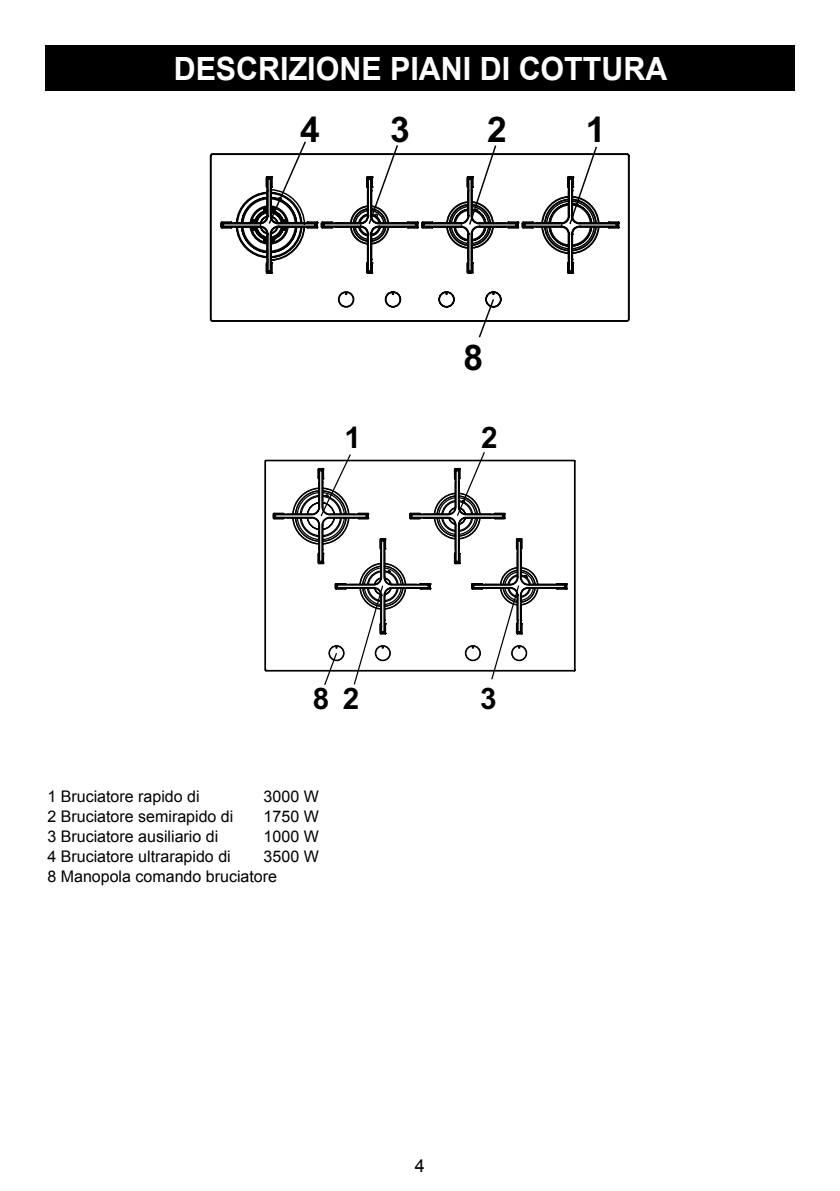
<style>
.page{position:relative;width:840px;height:1191px;background:#fff}
.page>*{position:absolute;margin:0;border:0;box-sizing:border-box;transform-origin:0 0}
.t1{font:700 35.4px "Arial";color:#000}
.t2{font:700 32px "Arial";color:#fff;scale:.95 1}
.t3{font:700 29.8px "Arial";color:#000}
.t4{font:18px "Arial";color:#000}
.t5{font:16px/20px "Arial";color:#000}
</style>
<div class="page">
<div style="left:45px;top:45px;width:749px;height:46px;background:#000"></div>
<svg style="left:209px;top:153px;width:421px;height:169px"></svg>
<svg style="left:219px;top:141px;width:400px;height:197px"></svg>
<svg style="left:264px;top:459px;width:312px;height:213px"></svg>
<svg style="left:319px;top:635px;width:201px;height:50px"></svg>
<svg style="left:323px;top:651px;width:15px;height:34px"></svg>
<svg style="left:273px;top:452px;width:295px;height:183px"></svg>
<h2 class="t2" style="left:174px;top:47px;width:521px">DESCRIZIONE PIANI DI COTTURA</h2>
<h1 class="t1" style="left:390px;top:109px;width:21px">3</h1>
<h1 class="t1" style="left:585px;top:109px;width:21px">1</h1>
<h1 class="t1" style="left:300px;top:109px;width:21px">4</h1>
<h1 class="t1" style="left:487px;top:109px;width:21px">2</h1>
<h3 class="t3" style="left:344px;top:420px;width:18px">1</h3>
<h1 class="t1" style="left:463px;top:337px;width:21px">8</h1>
<h3 class="t3" style="left:481px;top:420px;width:18px">2</h3>
<h3 class="t3" style="left:313px;top:681px;width:48px">8 2</h3>
<h3 class="t3" style="left:480px;top:681px;width:18px">3</h3>
<p class="t5" style="left:47px;top:786px;width:154px">1 Bruciatore rapido di</p>
<p class="t5" style="left:263px;top:786px;width:57px">3000 W</p>
<p class="t5" style="left:47px;top:806px;width:187px">2 Bruciatore semirapido di</p>
<p class="t5" style="left:263px;top:806px;width:57px">1750 W</p>
<p class="t5" style="left:47px;top:826px;width:172px">3 Bruciatore ausiliario di</p>
<p class="t5" style="left:263px;top:826px;width:57px">1000 W</p>
<p class="t5" style="left:47px;top:846px;width:185px">4 Bruciatore ultrarapido di</p>
<p class="t5" style="left:47px;top:846px;width:273px;text-indent:216px">3500 W<br>8 Manopola comando bruciatore</p>
<p class="t4" style="left:415px;top:1153px;width:12px">4</p>
</div>
